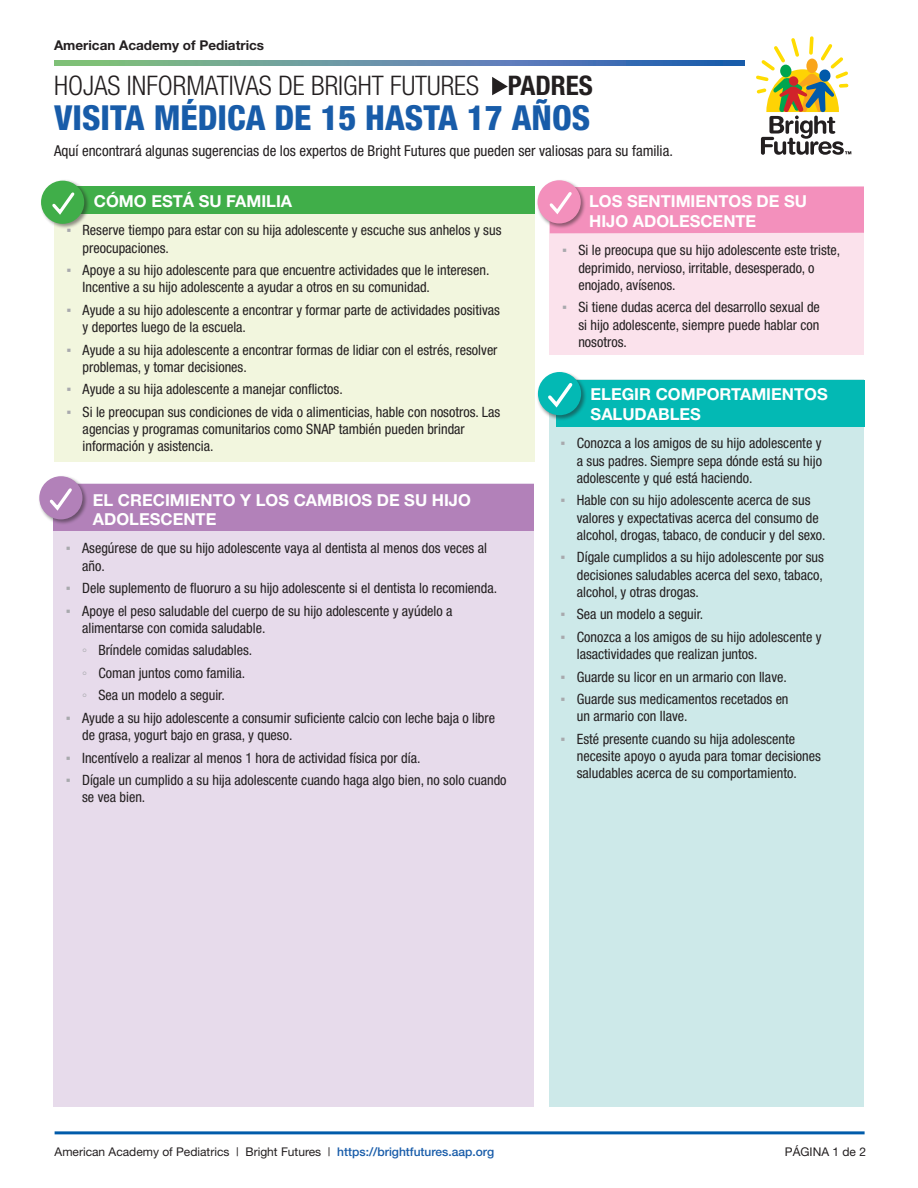
<style>
.page{position:relative;width:918px;height:1188px;background:#fff}
.page>*{position:absolute;margin:0;border:0;box-sizing:border-box;transform-origin:0 0}
.heading{font:800 condensed 34.5px "Helvetica Neue";color:#185ca9}
.heading-2{font:300 condensed 27px "Helvetica Neue";color:#231f20}
.New_White_heads{font:700 16.5px/19.8px "Helvetica Neue";color:#fff}
.t1{font:condensed 15px "Helvetica Neue";color:#231f20}
.t2{font:condensed 14.25px/17.2px "Helvetica Neue";color:#231f20}
.intro_line{font:700 13.5px "Helvetica Neue";color:#231f20}
.list_helv{font:12px "Helvetica Neue";color:#231f20}
.s1{font-weight:700}
.s2{font-family:"Arial";font-stretch:normal;color:#a8a9ad}
.s3{font-family:"Arial Narrow";font-stretch:normal;color:#a8a9ad}
.s4{font-weight:500;color:#185ca9}
</style>
<div class="page">
<div style="left:550px;top:189px;width:314px;height:166px;background:#fbdce9"></div>
<div style="left:536px;top:179px;width:51px;height:50px;background:#231f20;opacity:.5"></div>
<div style="left:538px;top:180px;width:43px;height:43px;background:#f390bc;border-radius:50%"></div>
<div style="left:547px;top:186px;width:317px;height:47px;background:#f390bc"></div>
<div style="left:54px;top:187px;width:481px;height:274px;background:#f0f5d8"></div>
<div style="left:54px;top:187px;width:481px;height:27px;background:#40ae49"></div>
<div style="left:40px;top:179px;width:50px;height:51px;background:#231f20;opacity:.5"></div>
<div style="left:41px;top:181px;width:43px;height:43px;background:#40ae49;border-radius:50%"></div>
<svg style="left:52px;top:192px;width:23px;height:23px"></svg>
<svg style="left:492px;top:77px;width:16px;height:18px"></svg>
<svg style="left:756px;top:36px;width:95px;height:119px"></svg>
<svg style="left:54px;top:60px;width:690px;height:5px;background:#5e8fa2"></svg>
<div style="left:53px;top:484px;width:481px;height:623px;background:#e7dbeb"></div>
<div style="left:53px;top:484px;width:481px;height:47px;background:#b281b9"></div>
<div style="left:38px;top:475px;width:50px;height:50px;background:#231f20;opacity:.5"></div>
<div style="left:39px;top:476px;width:43px;height:43px;background:#b281b9;border-radius:50%"></div>
<svg style="left:49px;top:488px;width:23px;height:23px"></svg>
<hr style="left:55px;top:1131px;width:810px;height:3px;background:#005baa">
<div style="left:550px;top:379px;width:314px;height:728px;background:#cde9e9"></div>
<div style="left:556px;top:380px;width:309px;height:47px;background:#03b9b4"></div>
<div style="left:537px;top:371px;width:50px;height:50px;background:#231f20;opacity:.5"></div>
<div style="left:538px;top:372px;width:43px;height:43px;background:#03b9b4;border-radius:50%"></div>
<svg style="left:548px;top:383px;width:25px;height:25px"></svg>
<p class="intro_line" style="left:54px;top:37px;width:212px">American Academy of Pediatrics</p>
<p class="heading-2" style="left:54px;top:70px;width:540px">HOJAS INFORMATIVAS DE BRIGHT FUTURES <span class="s1">PADRES</span></p>
<p class="heading" style="left:54px;top:96px;width:538px">VISITA MÉDICA DE 15 HASTA 17 AÑOS</p>
<p class="t1" style="left:54px;top:142px;width:620px">Aquí encontrará algunas sugerencias de los expertos de Bright Futures que pueden ser valiosas para su familia.</p>
<p class="New_White_heads" style="left:94px;top:191px;width:200px">CÓMO ESTÁ SU FAMILIA</p>
<p class="t2" style="left:83px;top:222px;width:420px;text-indent:-16px"><span class="s2">▪</span> Reserve tiempo para estar con su hija adolescente y escuche sus anhelos y sus preocupaciones.</p>
<p class="t2" style="left:83px;top:261px;width:408px;text-indent:-16px"><span class="s2">▪</span> Apoye a su hijo adolescente para que encuentre actividades que le interesen.<br>Incentive a su hijo adolescente a ayudar a otros en su comunidad.</p>
<p class="t2" style="left:83px;top:301px;width:419px;text-indent:-16px"><span class="s2">▪</span> Ayude a su hijo adolescente a encontrar y formar parte de actividades positivas y deportes luego de la escuela.</p>
<p class="t2" style="left:83px;top:341px;width:416px;text-indent:-16px"><span class="s2">▪</span> Ayude a su hija adolescente a encontrar formas de lidiar con el estrés, resolver problemas, y tomar decisiones.</p>
<p class="t2" style="left:66px;top:381px;width:278px"><span class="s2">▪</span> Ayude a su hija adolescente a manejar conflictos.</p>
<p class="t2" style="left:83px;top:403px;width:419px;text-indent:-16px"><span class="s2">▪</span> Si le preocupan sus condiciones de vida o alimenticias, hable con nosotros. Las agencias y programas comunitarios como SNAP también pueden brindar información y asistencia.</p>
<p class="New_White_heads" style="left:93px;top:489px;width:379px">EL CRECIMIENTO Y LOS CAMBIOS DE SU HIJO<br>ADOLESCENTE</p>
<p class="t2" style="left:82px;top:540px;width:406px;text-indent:-16px"><span class="s2">▪</span> Asegúrese de que su hijo adolescente vaya al dentista al menos dos veces al año.</p>
<p class="t2" style="left:66px;top:579px;width:433px"><span class="s2">▪</span> Dele suplemento de fluoruro a su hijo adolescente si el dentista lo recomienda.</p>
<p class="t2" style="left:82px;top:602px;width:372px;text-indent:-16px"><span class="s2">▪</span> Apoye el peso saludable del cuerpo de su hijo adolescente y ayúdelo a alimentarse con comida saludable.</p>
<p class="t2" style="left:82px;top:642px;width:172px"><span class="s3">◦</span> Bríndele comidas saludables.</p>
<p class="t2" style="left:82px;top:664px;width:165px"><span class="s3">◦</span> Coman juntos como familia.</p>
<p class="t2" style="left:82px;top:687px;width:144px"><span class="s3">◦</span> Sea un modelo a seguir.</p>
<p class="t2" style="left:82px;top:709px;width:414px;text-indent:-16px"><span class="s2">▪</span> Ayude a su hijo adolescente a consumir suficiente calcio con leche baja o libre de grasa, yogurt bajo en grasa, y queso.</p>
<p class="t2" style="left:66px;top:749px;width:356px"><span class="s2">▪</span> Incentívelo a realizar al menos 1 hora de actividad física por día.</p>
<p class="t2" style="left:82px;top:771px;width:426px;text-indent:-16px"><span class="s2">▪</span> Dígale un cumplido a su hija adolescente cuando haga algo bien, no solo cuando se vea bien.</p>
<p class="New_White_heads" style="left:589px;top:191px;width:219px">LOS SENTIMIENTOS DE SU<br>HIJO ADOLESCENTE</p>
<p class="t2" style="left:578px;top:242px;width:263px;text-indent:-16px"><span class="s2">▪</span> Si le preocupa que su hijo adolescente este triste, deprimido, nervioso, irritable, desesperado, o enojado, avísenos.</p>
<p class="t2" style="left:578px;top:299px;width:243px;text-align:justify;text-indent:-16px"><span class="s2">▪</span> Si tiene dudas acerca del desarrollo sexual de si hijo adolescente, siempre puede hablar con nosotros.</p>
<p class="New_White_heads" style="left:591px;top:384px;width:239px">ELEGIR COMPORTAMIENTOS<br>SALUDABLES</p>
<p class="t2" style="left:577px;top:435px;width:247px;text-align:justify;text-indent:-16px"><span class="s2">▪</span> Conozca a los amigos de su hijo adolescente y a sus padres. Siempre sepa dónde está su hijo adolescente y qué está haciendo.</p>
<p class="t2" style="left:577px;top:492px;width:250px;text-indent:-16px"><span class="s2">▪</span> Hable con su hijo adolescente acerca de sus valores y expectativas acerca del consumo de alcohol, drogas, tabaco, de conducir y del sexo.</p>
<p class="t2" style="left:577px;top:549px;width:249px;text-align:justify;text-indent:-16px"><span class="s2">▪</span> Dígale cumplidos a su hijo adolescente por sus decisiones saludables acerca del sexo, tabaco, alcohol, y otras drogas.</p>
<p class="t2" style="left:561px;top:606px;width:144px"><span class="s2">▪</span> Sea un modelo a seguir.</p>
<p class="t2" style="left:577px;top:628px;width:246px;text-indent:-16px"><span class="s2">▪</span> Conozca a los amigos de su hijo adolescente y lasactividades que realizan juntos.</p>
<p class="t2" style="left:561px;top:668px;width:228px"><span class="s2">▪</span> Guarde su licor en un armario con llave.</p>
<p class="t2" style="left:577px;top:690px;width:213px;text-indent:-16px"><span class="s2">▪</span> Guarde sus medicamentos recetados en un armario con llave.</p>
<p class="t2" style="left:577px;top:730px;width:246px;text-indent:-16px"><span class="s2">▪</span> Esté presente cuando su hija adolescente necesite apoyo o ayuda para tomar decisiones saludables acerca de su comportamiento.</p>
<p class="list_helv" style="left:55px;top:1145px;width:441px">American Academy of Pediatrics | Bright Futures | <span class="s4">https://brightfutures.aap.org</span></p>
<p class="list_helv" style="left:785px;top:1145px;width:83px">PÁGINA 1 de 2</p>
</div>
